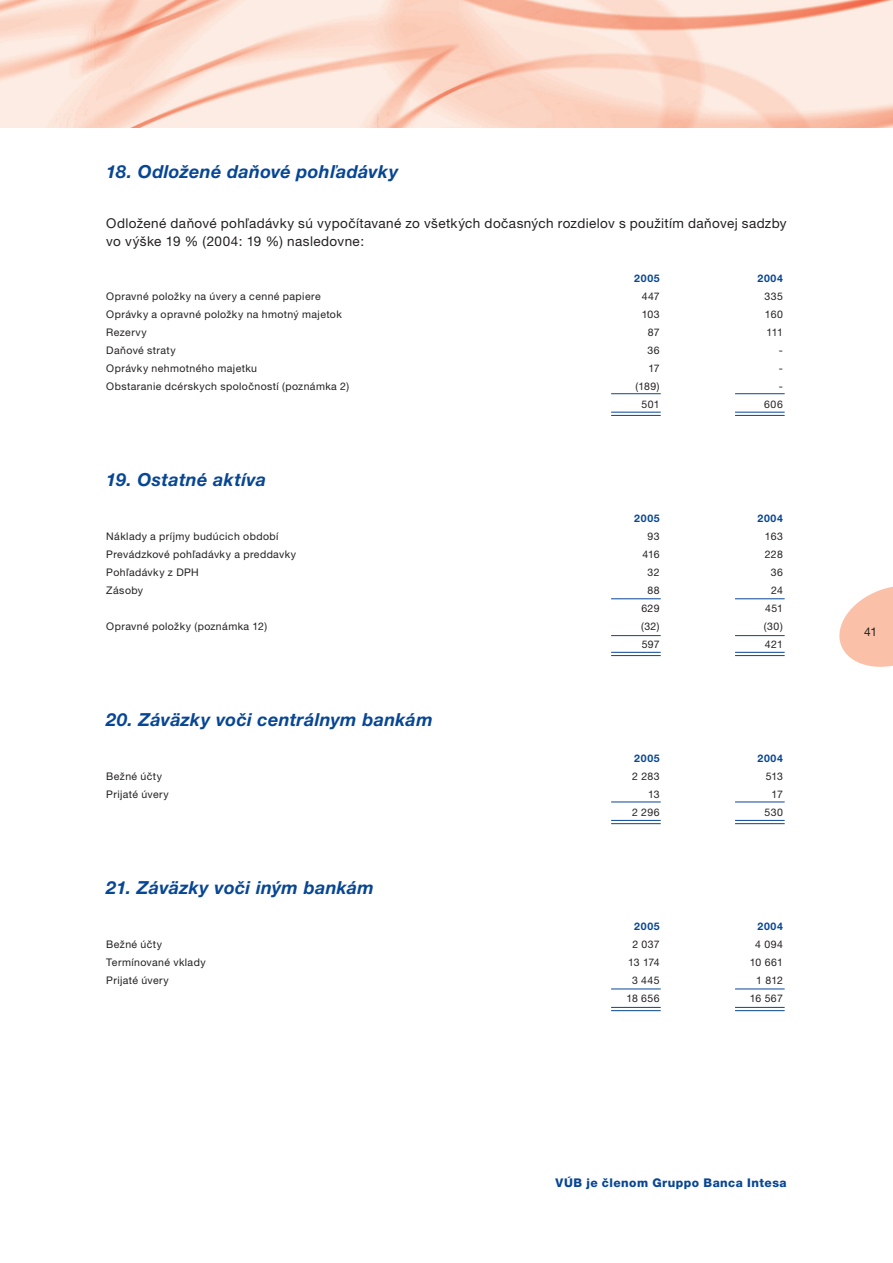
<style>
.page{position:relative;width:893px;height:1263px;background:#fff}
.page>*{position:absolute;margin:0;border:0;box-sizing:border-box;transform-origin:0 0}
.t1{font:italic 700 18px "Helvetica Neue CE";letter-spacing:.02em;color:#074694}
.t2{font:13.5px/18px "Helvetica Neue CE";letter-spacing:.03em;color:#231f20}
.t3{font:800 12px "Helvetica Neue CE";letter-spacing:.04em;color:#074694}
.t4{font:12px "Helvetica Neue CE";color:#231f20}
.t5{font:10.5px "Helvetica Neue CE";letter-spacing:.04em;color:#231f20}
.t6{font:700 10.5px "Helvetica Neue CE";letter-spacing:.06em;color:#074694}
</style>
<div class="page">
<svg style="left:839px;top:586px;width:54px;height:81px"></svg>
<img style="left:0;top:0;width:893px;height:128px">
<hr style="left:735px;top:412px;width:50px;height:1px;background:#074694">
<hr style="left:735px;top:415px;width:50px;height:1px;background:#074694">
<hr style="left:611px;top:412px;width:50px;height:1px;background:#074694">
<hr style="left:611px;top:415px;width:50px;height:1px;background:#074694">
<hr style="left:735px;top:393px;width:50px;height:1px;background:#074694">
<hr style="left:611px;top:393px;width:50px;height:1px;background:#074694">
<hr style="left:735px;top:652px;width:50px;height:1px;background:#074694">
<hr style="left:735px;top:655px;width:50px;height:1px;background:#074694">
<hr style="left:611px;top:652px;width:50px;height:1px;background:#074694">
<hr style="left:611px;top:655px;width:50px;height:1px;background:#074694">
<hr style="left:735px;top:598px;width:50px;height:1px;background:#074694">
<hr style="left:611px;top:598px;width:50px;height:1px;background:#074694">
<hr style="left:735px;top:820px;width:50px;height:1px;background:#074694">
<hr style="left:735px;top:823px;width:50px;height:1px;background:#074694">
<hr style="left:611px;top:820px;width:50px;height:1px;background:#074694">
<hr style="left:611px;top:823px;width:50px;height:1px;background:#074694">
<hr style="left:735px;top:801px;width:50px;height:1px;background:#074694">
<hr style="left:611px;top:801px;width:50px;height:1px;background:#074694">
<hr style="left:735px;top:1007px;width:50px;height:1px;background:#074694">
<hr style="left:735px;top:1010px;width:50px;height:1px;background:#074694">
<hr style="left:611px;top:1007px;width:50px;height:1px;background:#074694">
<hr style="left:611px;top:1010px;width:50px;height:1px;background:#074694">
<hr style="left:735px;top:988px;width:50px;height:1px;background:#074694">
<hr style="left:611px;top:988px;width:50px;height:1px;background:#074694">
<hr style="left:735px;top:635px;width:50px;height:1px;background:#074694">
<hr style="left:611px;top:635px;width:50px;height:1px;background:#074694">
<h1 class="t1" style="left:106px;top:165px;width:294px">18. Odložené daňové pohľadávky</h1>
<p class="t2" style="left:106px;top:215px;width:682px">Odložené daňové pohľadávky sú vypočítavané zo všetkých dočasných rozdielov s použitím daňovej sadzby vo výške 19 % (2004: 19 %) nasledovne:</p>
<p class="t6" style="left:634px;top:274px;width:27px">2005</p>
<p class="t6" style="left:757px;top:274px;width:27px">2004</p>
<p class="t5" style="left:106px;top:292px;width:216px">Opravné položky na úvery a cenné papiere</p>
<p class="t5" style="left:642px;top:292px;width:19px">447</p>
<p class="t5" style="left:764px;top:292px;width:20px">335</p>
<p class="t5" style="left:106px;top:310px;width:237px">Oprávky a opravné položky na hmotný majetok</p>
<p class="t5" style="left:642px;top:310px;width:19px">103</p>
<p class="t5" style="left:765px;top:310px;width:19px">160</p>
<p class="t5" style="left:106px;top:328px;width:42px">Rezervy</p>
<p class="t5" style="left:648px;top:328px;width:13px">87</p>
<p class="t5" style="left:766px;top:328px;width:18px">111</p>
<p class="t5" style="left:106px;top:346px;width:71px">Daňové straty</p>
<p class="t5" style="left:647px;top:346px;width:14px">36</p>
<p class="t5" style="left:779px;top:346px;width:6px">-</p>
<p class="t5" style="left:106px;top:364px;width:152px">Oprávky nehmotného majetku</p>
<p class="t5" style="left:648px;top:364px;width:13px">17</p>
<p class="t5" style="left:779px;top:364px;width:6px">-</p>
<p class="t5" style="left:106px;top:382px;width:244px">Obstaranie dcérskych spoločností (poznámka 2)</p>
<p class="t5" style="left:635px;top:382px;width:26px">(189)</p>
<p class="t5" style="left:779px;top:382px;width:6px">-</p>
<p class="t5" style="left:642px;top:400px;width:20px">501</p>
<p class="t5" style="left:764px;top:400px;width:20px">606</p>
<h1 class="t1" style="left:106px;top:473px;width:161px">19. Ostatné aktíva</h1>
<p class="t6" style="left:634px;top:514px;width:27px">2005</p>
<p class="t6" style="left:757px;top:514px;width:27px">2004</p>
<p class="t5" style="left:106px;top:532px;width:174px">Náklady a príjmy budúcich období</p>
<p class="t5" style="left:647px;top:532px;width:14px">93</p>
<p class="t5" style="left:765px;top:532px;width:19px">163</p>
<p class="t5" style="left:106px;top:550px;width:191px">Prevádzkové pohľadávky a preddavky</p>
<p class="t5" style="left:642px;top:550px;width:19px">416</p>
<p class="t5" style="left:765px;top:550px;width:20px">228</p>
<p class="t5" style="left:106px;top:568px;width:94px">Pohľadávky z DPH</p>
<p class="t5" style="left:648px;top:568px;width:14px">32</p>
<p class="t5" style="left:771px;top:568px;width:14px">36</p>
<p class="t5" style="left:106px;top:586px;width:38px">Zásoby</p>
<p class="t5" style="left:647px;top:586px;width:14px">88</p>
<p class="t5" style="left:771px;top:586px;width:13px">24</p>
<p class="t5" style="left:641px;top:604px;width:20px">629</p>
<p class="t5" style="left:765px;top:604px;width:19px">451</p>
<p class="t5" style="left:106px;top:622px;width:162px">Opravné položky (poznámka 12)</p>
<p class="t5" style="left:641px;top:622px;width:20px">(32)</p>
<p class="t5" style="left:764px;top:622px;width:20px">(30)</p>
<p class="t5" style="left:642px;top:640px;width:19px">597</p>
<p class="t5" style="left:765px;top:640px;width:19px">421</p>
<h1 class="t1" style="left:106px;top:713px;width:328px">20. Záväzky voči centrálnym bankám</h1>
<p class="t6" style="left:634px;top:754px;width:27px">2005</p>
<p class="t6" style="left:757px;top:754px;width:27px">2004</p>
<p class="t5" style="left:106px;top:772px;width:57px">Bežné účty</p>
<p class="t5" style="left:632px;top:772px;width:29px">2 283</p>
<p class="t5" style="left:766px;top:772px;width:19px">513</p>
<p class="t5" style="left:106px;top:790px;width:64px">Prijaté úvery</p>
<p class="t5" style="left:648px;top:790px;width:13px">13</p>
<p class="t5" style="left:772px;top:790px;width:13px">17</p>
<p class="t5" style="left:632px;top:808px;width:29px">2 296</p>
<p class="t5" style="left:764px;top:808px;width:20px">530</p>
<h1 class="t1" style="left:106px;top:881px;width:269px">21. Záväzky voči iným bankám</h1>
<p class="t6" style="left:634px;top:922px;width:27px">2005</p>
<p class="t6" style="left:757px;top:922px;width:27px">2004</p>
<p class="t5" style="left:106px;top:940px;width:57px">Bežné účty</p>
<p class="t5" style="left:632px;top:940px;width:29px">2 037</p>
<p class="t5" style="left:755px;top:940px;width:29px">4 094</p>
<p class="t5" style="left:106px;top:958px;width:101px">Termínované vklady</p>
<p class="t5" style="left:628px;top:958px;width:33px">13 174</p>
<p class="t5" style="left:750px;top:958px;width:35px">10 661</p>
<p class="t5" style="left:106px;top:976px;width:64px">Prijaté úvery</p>
<p class="t5" style="left:632px;top:976px;width:29px">3 445</p>
<p class="t5" style="left:756px;top:976px;width:28px">1 812</p>
<p class="t5" style="left:626px;top:994px;width:35px">18 656</p>
<p class="t5" style="left:750px;top:994px;width:35px">16 567</p>
<p class="t3" style="left:556px;top:1178px;width:233px">VÚB je členom Gruppo Banca Intesa</p>
<p class="t4" style="left:864px;top:627px;width:14px">41</p>
</div>
